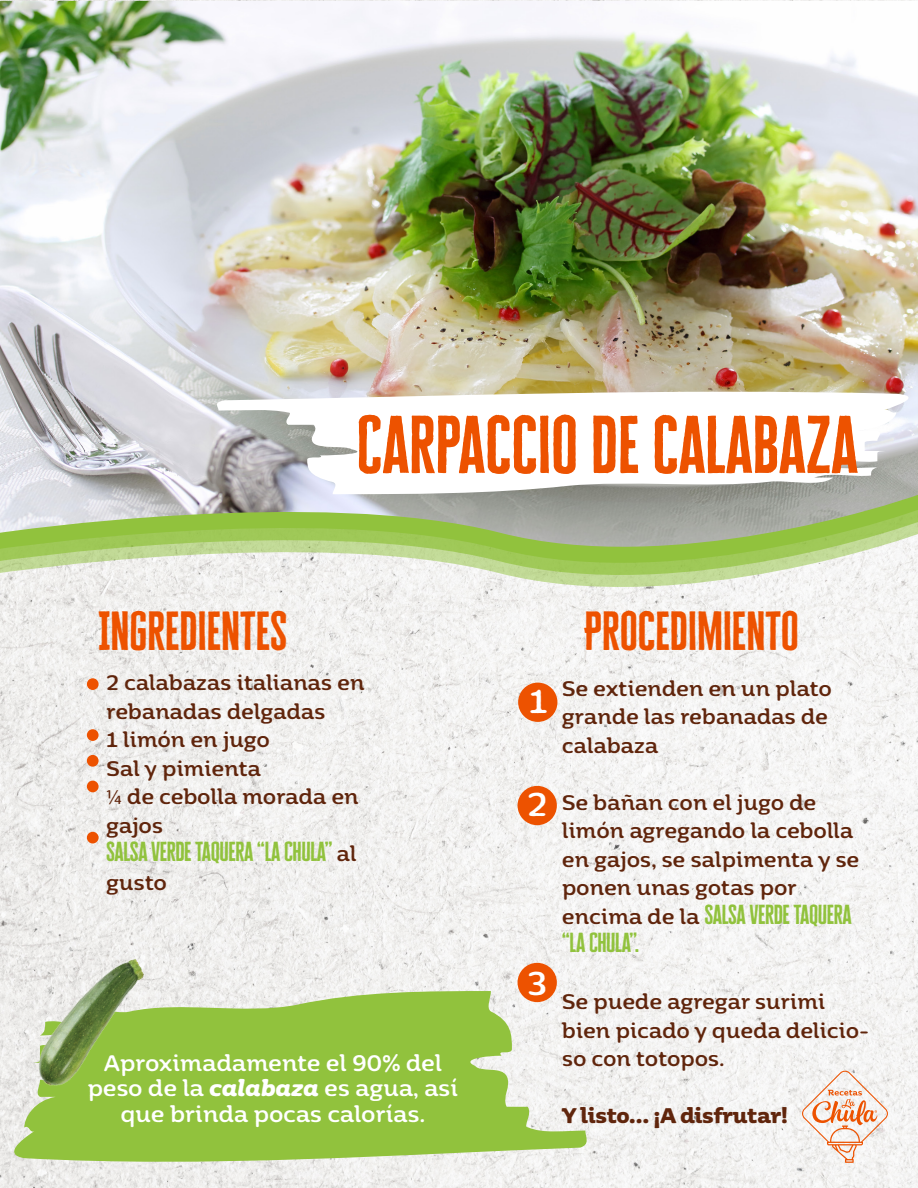
<style>
.page{position:relative;width:918px;height:1188px;background:#fff}
.page>*{position:absolute;margin:0;border:0;box-sizing:border-box;transform-origin:0 0}
.t1{font:66.9px "Cheddar Gothic Sans";color:#ed5200}
.t2{font:45px "Cheddar Gothic Sans";color:#ed5200}
.t3{font:500 33px "Moreno Rough Two";color:#fff}
.t4{font:500 22.5px/25.5px "Moreno Rough Two";letter-spacing:-.02em;color:#fff;text-align:center}
.t5{font:22.5px/28.5px "Cheddar Gothic Sans";letter-spacing:-.02em;color:#91c23d}
.t6{font:500 21px/28.5px "Moreno Rough Two";letter-spacing:-.02em;color:#60250c}
.t7{font:700 21px "Moreno Rough";letter-spacing:-.02em;color:#60250c}
.s1{font-family:"Myriad Pro";font-weight:400}
.s2{font-family:"Moreno Rough Two";font-weight:500;font-size:21px;color:#60250c}
.s3{font-weight:700;font-style:italic}
</style>
<div class="page">
<img style="left:0;top:0;width:918px;height:1188px">
<svg style="left:0;top:563px;width:918px;height:33px;fill:#f1f0ee"></svg>
<svg style="left:3px;top:991px;width:588px;height:177px;background:#aacd6b"></svg>
<div style="left:87px;top:678px;width:12px;height:12px;background:#ed5200;border-radius:50%"></div>
<div style="left:87px;top:755px;width:12px;height:12px;background:#ed5200;border-radius:50%"></div>
<div style="left:87px;top:729px;width:12px;height:12px;background:#ed5200;border-radius:50%"></div>
<div style="left:87px;top:781px;width:12px;height:11px;background:#ed5200;border-radius:50%"></div>
<div style="left:87px;top:832px;width:12px;height:11px;background:#ed5200;border-radius:50%"></div>
<div style="left:518px;top:683px;width:39px;height:39px;background:#ed5200;border-radius:50%"></div>
<div style="left:518px;top:786px;width:39px;height:39px;background:#ed5200;border-radius:50%"></div>
<div style="left:518px;top:963px;width:39px;height:39px;background:#ed5200;border-radius:50%"></div>
<img style="left:0;top:1px;width:918px;height:562px">
<svg style="left:212px;top:388px;width:706px;height:106px"></svg>
<svg style="left:802px;top:1070px;width:86px;height:93px"></svg>
<img style="left:6px;top:924px;width:159px;height:180px">
<h1 class="t1" style="left:356px;top:404px;width:503px">CARPACCIO DE CALABAZA</h1>
<h2 class="t2" style="left:98px;top:603px;width:191px">INGREDIENTES</h2>
<h2 class="t2" style="left:584px;top:603px;width:216px">PROCEDIMIENTO</h2>
<p class="t6" style="left:106px;top:667px;width:260px">2 calabazas italianas en rebanadas delgadas<br>1 limón en jugo<br>Sal y pimienta<br><span class="s1">¼</span> de cebolla morada en gajos</p>
<p class="t5" style="left:106px;top:838px;width:252px">SALSA VERDE TAQUERA “LA CHULA” <span class="s2">al</span></p>
<p class="t6" style="left:106px;top:867px;width:63px">gusto</p>
<p class="t6" style="left:562px;top:673px;width:272px">Se extienden en un plato grande las rebanadas de calabaza</p>
<h3 class="t3" style="left:529px;top:674px;width:20px">1</h3>
<h3 class="t3" style="left:527px;top:776px;width:22px">2</h3>
<p class="t6" style="left:562px;top:787px;width:299px">Se bañan con el jugo de limón agregando la cebolla en gajos, se salpimenta y se ponen unas gotas por</p>
<p class="t5" style="left:562px;top:900px;width:291px"><span class="s2">encima de la</span> SALSA VERDE TAQUERA “LA CHULA”.</p>
<p class="t4" style="left:87px;top:1049px;width:373px">Aproximadamente el 90% del peso de la <span class="s3">calabaza</span> es agua, así que brinda pocas calorías.</p>
<h3 class="t3" style="left:527px;top:955px;width:22px">3</h3>
<p class="t6" style="left:562px;top:986px;width:309px">Se puede agregar surimi bien picado y queda delicio&shy;so con totopos.</p>
<p class="t7" style="left:562px;top:1097px;width:228px">Y listo… ¡A disfrutar!</p>
</div>
